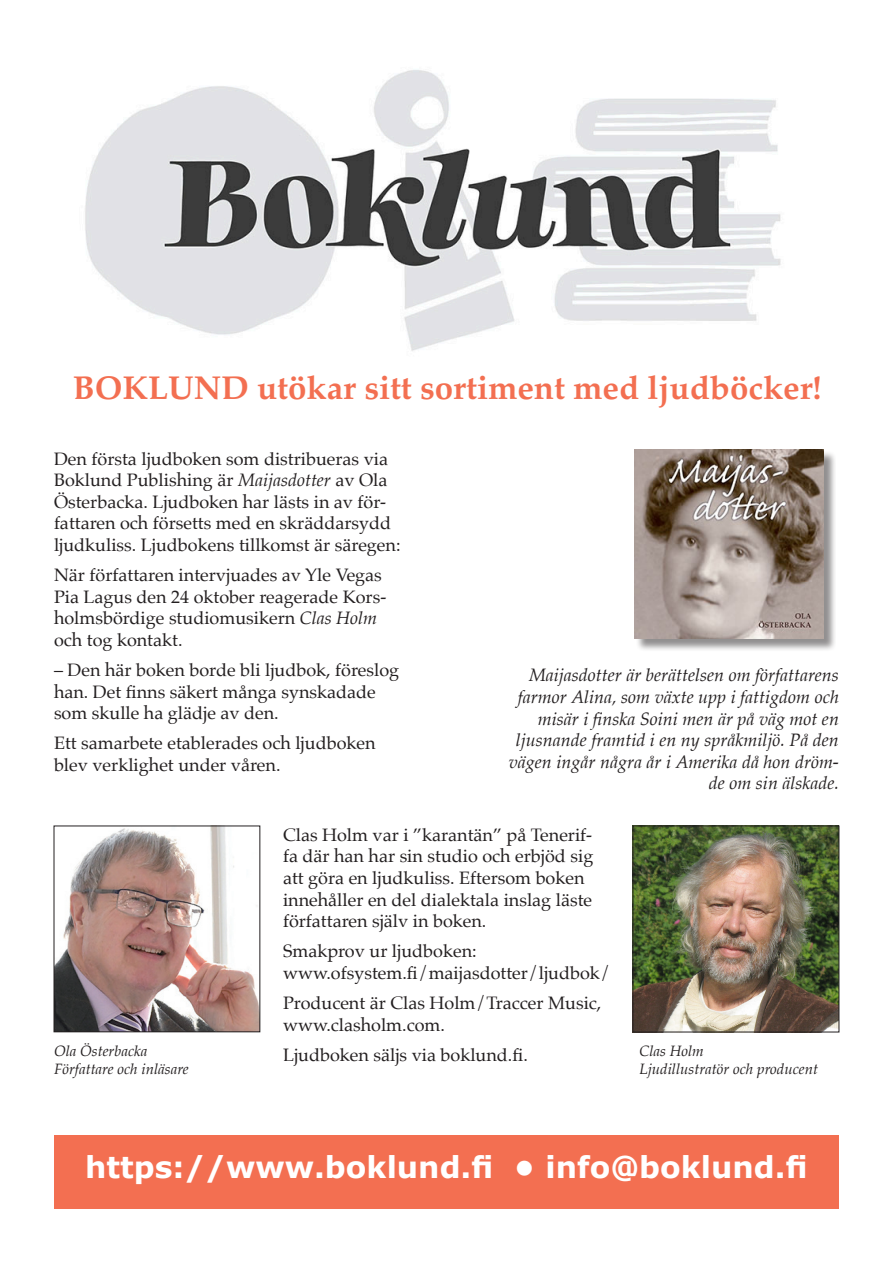
<style>
.page{position:relative;width:893px;height:1263px;background:#fff}
.page>*{position:absolute;margin:0;border:0;box-sizing:border-box;transform-origin:0 0}
.t1{font:700 33px "Palatino";color:#f36f51}
.t2{font:700 30px "Verdana";color:#fff}
.Palatino{font:18px/21.6px "Palatino";color:#231f20}
.Palatino-2{font:italic 18px/21.6px "Palatino";color:#231f20;text-align:right}
.t3{font:italic 15px/18px "Palatino";color:#231f20}
.s1{font-style:italic}
</style>
<div class="page">
<img style="left:85px;top:70px;width:696px;height:281px">
<div style="left:635px;top:451px;width:201px;height:200px;background:#231f20;opacity:.5"></div>
<img style="left:634px;top:450px;width:190px;height:189px">
<img style="left:635px;top:828px;width:202px;height:202px">
<div style="left:633px;top:826px;width:206px;height:206px;border:1px solid #231f20"></div>
<img style="left:56px;top:828px;width:202px;height:202px">
<div style="left:54px;top:826px;width:206px;height:206px;border:1px solid #231f20"></div>
<div style="left:54px;top:1135px;width:785px;height:74px;background:#f36f51"></div>
<p class="t1" style="left:73px;top:360px;width:750px">BOKLUND utökar sitt sortiment med ljudböcker!</p>
<p class="Palatino" style="left:54px;top:447px;width:348px">Den första ljudboken som distribueras via Boklund Publishing är <span class="s1">Maijasdotter</span> av Ola Österbacka. Ljudboken har lästs in av för&shy;fattaren och försetts med en skräddarsydd ljudkuliss. Ljudbokens tillkomst är säregen:</p>
<p class="Palatino" style="left:54px;top:564px;width:334px">När författaren intervjuades av Yle Vegas Pia Lagus den 24 oktober reagerade Kors&shy;holmsbördige studiomusikern <span class="s1">Clas Holm </span>och tog kontakt.</p>
<p class="Palatino" style="left:54px;top:659px;width:347px">– Den här boken borde bli ljudbok, föreslog han. Det finns säkert många synskadade som skulle ha glädje av den.</p>
<p class="Palatino" style="left:54px;top:732px;width:323px">Ett samarbete etablerades och ljudboken blev verklighet under våren.</p>
<p class="Palatino-2" style="left:509px;top:664px;width:331px">Maijasdotter är berättelsen om författarens farmor Alina, som växte upp i fattigdom och misär i finska Soini men är på väg mot en ljusnande framtid i en ny språkmiljö. På den vägen ingår några år i Amerika då hon dröm&shy;de om sin älskade.</p>
<p class="Palatino" style="left:283px;top:824px;width:312px">Clas Holm var i ”karantän” på Tenerif&shy;fa där han har sin studio och erbjöd sig att göra en ljudkuliss. Eftersom boken innehåller en del dialektala inslag läste författaren själv in boken.</p>
<p class="Palatino" style="left:283px;top:940px;width:329px">Smakprov ur ljudboken: www.ofsystem.fi/maijasdotter/ljudbok/</p>
<p class="Palatino" style="left:283px;top:992px;width:320px">Producent är Clas Holm/Traccer Music, www.clasholm.com.</p>
<p class="Palatino" style="left:283px;top:1044px;width:246px">Ljudboken säljs via boklund.fi.</p>
<p class="t3" style="left:54px;top:1041px;width:136px">Ola Österbacka<br>Författare och inläsare</p>
<p class="t3" style="left:639px;top:1041px;width:180px">Clas Holm<br>Ljudillustratör och producent</p>
<p class="t2" style="left:85px;top:1148px;width:724px">https://www.boklund.fi • info@boklund.fi</p>
</div>
